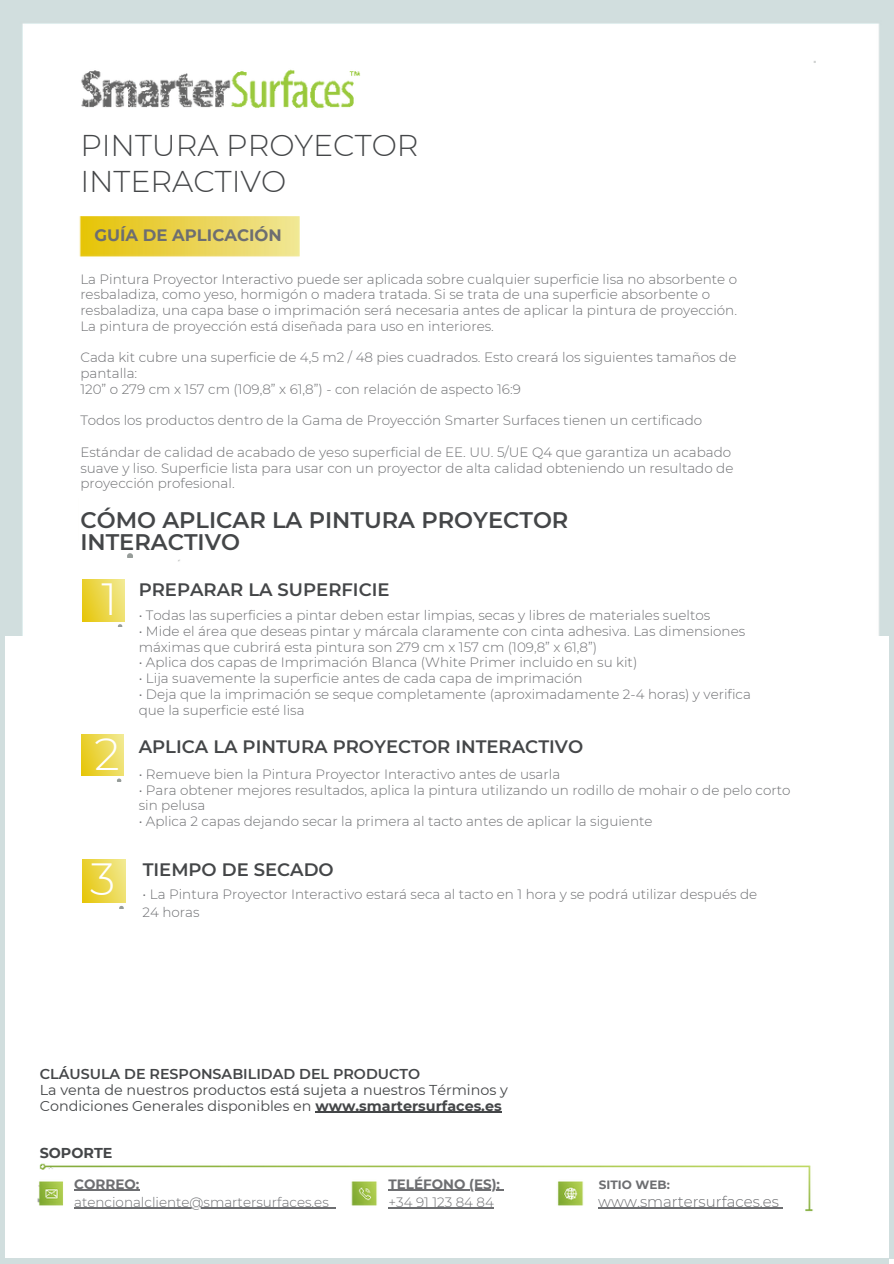
<style>
.page{position:relative;width:894px;height:1264px;background:#fff}
.page>*{position:absolute;margin:0;border:0;box-sizing:border-box;transform-origin:0 0}
.t1{font:300 45px "Montserrat";color:#fff}
.t2{font:300 30px/36px "Montserrat";color:#444648}
.t3{font:600 22.5px/22.5px "Montserrat";color:#444648}
.t4{font:600 18px "Montserrat";color:#444648}
.t5{font:700 16.5px "Montserrat";color:#6d6e71}
.t6{font:300 15px "Montserrat";color:#6d6e71}
.t7{font:14.25px/15.8px "Montserrat";color:#444648}
.t8{font:700 14.25px "Montserrat";color:#444648}
.t9{font:300 13.5px/15.8px "Montserrat";color:#6d6e71}
.t10{font:700 13.5px/18px "Montserrat";color:#6d6e71}
.t11{font:700 12px "Montserrat";color:#6d6e71}
.s1{font-weight:600}
.s2{font-weight:700}
.s3{font-weight:300}
</style>
<div class="page">
<hr style="left:0;top:628px;width:4px;height:635px;background:#d1dede">
<svg style="left:83px;top:859px;width:43px;height:43px;background:#ecd84f"></svg>
<img style="left:0;top:0;width:893px;height:636px">
<div style="left:888px;top:629px;width:5px;height:629px;background:#d1dede"></div>
<div style="left:4px;top:1258px;width:884px;height:5px;background:#d1dede"></div>
<hr style="left:315px;top:1111px;width:186px;height:1px;background:#444648">
<svg style="left:135px;top:520px;width:3px;height:6px"></svg>
<svg style="left:135px;top:536px;width:3px;height:6px"></svg>
<svg style="left:127px;top:553px;width:11px;height:4px"></svg>
<div style="left:80px;top:493px;width:55px;height:56px;background:#fff"></div>
<svg style="left:82px;top:734px;width:41px;height:41px;background:#ebd74e"></svg>
<img style="left:4px;top:1123px;width:809px;height:124px">
<hr style="left:598px;top:1207px;width:180px;height:1px;background:#6d6e71">
<hr style="left:74px;top:1189px;width:65px;height:1px;background:#6d6e71">
<hr style="left:74px;top:1207px;width:255px;height:1px;background:#6d6e71">
<hr style="left:388px;top:1189px;width:112px;height:1px;background:#6d6e71">
<hr style="left:388px;top:1207px;width:106px;height:1px;background:#6d6e71">
<svg style="left:124px;top:599px;width:3px;height:5px"></svg>
<svg style="left:124px;top:612px;width:3px;height:4px"></svg>
<svg style="left:118px;top:624px;width:9px;height:2px"></svg>
<svg style="left:83px;top:580px;width:41px;height:41px;background:#ebd74d"></svg>
<h1 class="t2" style="left:80px;top:127px;width:339px">PINTURA PROYECTOR<br>INTERACTIVO</h1>
<p class="t5" style="left:94px;top:225px;width:189px">GUÍA DE APLICACIÓN</p>
<p class="t9" style="left:80px;top:271px;width:658px">La Pintura Proyector Interactivo puede ser aplicada sobre cualquier superficie lisa no absorbente o resbaladiza, como yeso, hormigón o madera tratada. Si se trata de una superficie absorbente o resbaladiza, una capa base o imprimación será necesaria antes de aplicar la pintura de proyección.<br>La pintura de proyección está diseñada para uso en interiores.</p>
<p class="t9" style="left:80px;top:349px;width:657px">Cada kit cubre una superficie de 4,5 m2 / 48 pies cuadrados. Esto creará los siguientes tamaños de pantalla:</p>
<h2 class="t9" style="left:80px;top:381px;width:442px">120” o 279 cm x 157 cm (109,8” x 61,8”) - con relación de aspecto 16:9</h2>
<p class="t9" style="left:80px;top:412px;width:623px">Todos los productos dentro de la Gama de Proyección Smarter Surfaces tienen un certificado</p>
<p class="t9" style="left:80px;top:444px;width:654px">Estándar de calidad de acabado de yeso superficial de EE. UU. 5/UE Q4 que garantiza un acabado suave y liso. Superficie lista para usar con un proyector de alta calidad obteniendo un resultado de proyección profesional.</p>
<p class="t3" style="left:80px;top:508px;width:489px">CÓMO APLICAR LA PINTURA PROYECTOR<br>INTERACTIVO</p>
<p class="t1" style="left:101px;top:572px;width:17px">1</p>
<p class="t4" style="left:139px;top:578px;width:252px">PREPARAR LA SUPERFICIE</p>
<h3 class="t9" style="left:139px;top:607px;width:573px">• Todas las superficies a pintar deben estar limpias, secas y libres de materiales sueltos</h3>
<h3 class="t9" style="left:139px;top:623px;width:608px">• Mide el área que deseas pintar y márcala claramente con cinta adhesiva. Las dimensiones máximas que cubrirá esta pintura son 279 cm x 157 cm (109,8” x 61,8”)</h3>
<h3 class="t9" style="left:139px;top:654px;width:500px">• Aplica dos capas de Imprimación Blanca (White Primer incluido en su kit)</h3>
<h3 class="t9" style="left:139px;top:670px;width:445px">• Lija suavemente la superficie antes de cada capa de imprimación</h3>
<h3 class="t9" style="left:139px;top:686px;width:613px">• Deja que la imprimación se seque completamente (aproximadamente 2-4 horas) y verifica que la superficie esté lisa</h3>
<h3 class="t1" style="left:94px;top:726px;width:27px">2</h3>
<p class="t4" style="left:139px;top:736px;width:446px">APLICA LA PINTURA PROYECTOR INTERACTIVO</p>
<p class="t9" style="left:139px;top:766px;width:423px">• Remueve bien la Pintura Proyector Interactivo antes de usarla</p>
<p class="t9" style="left:139px;top:782px;width:653px">• Para obtener mejores resultados, aplica la pintura utilizando un rodillo de mohair o de pelo corto sin pelusa</p>
<p class="t9" style="left:139px;top:813px;width:515px">• Aplica 2 capas dejando secar la primera al tacto antes de aplicar la siguiente</p>
<p class="t1" style="left:90px;top:851px;width:27px">3</p>
<h3 class="t4" style="left:143px;top:858px;width:192px">TIEMPO DE SECADO</h3>
<h5 class="t9" style="left:142px;top:885px;width:616px;line-height:18px">• La Pintura Proyector Interactivo estará seca al tacto en 1 hora y se podrá utilizar después de<br>24 horas</h5>
<p class="t7" style="left:40px;top:1066px;width:469px"><span class="s1">CLÁUSULA DE RESPONSABILIDAD DEL PRODUCTO<br></span>La venta de nuestros productos está sujeta a nuestros Términos y<br>Condiciones Generales disponibles en <span class="s2">www.smartersurfaces.es</span></p>
<p class="t8" style="left:40px;top:1143px;width:74px">SOPORTE</p>
<h4 class="t10" style="left:388px;top:1174px;width:113px">TELÉFONO (ES): <span class="s3">+34 91 123 84 84</span></h4>
<h3 class="t10" style="left:74px;top:1174px;width:67px">CORREO:</h3>
<p class="t11" style="left:598px;top:1176px;width:72px">SITIO WEB:</p>
<p class="t9" style="left:74px;top:1193px;width:256px">atencionalcliente@smartersurfaces.es</p>
<p class="t6" style="left:598px;top:1192px;width:182px">www.smartersurfaces.es</p>
</div>
